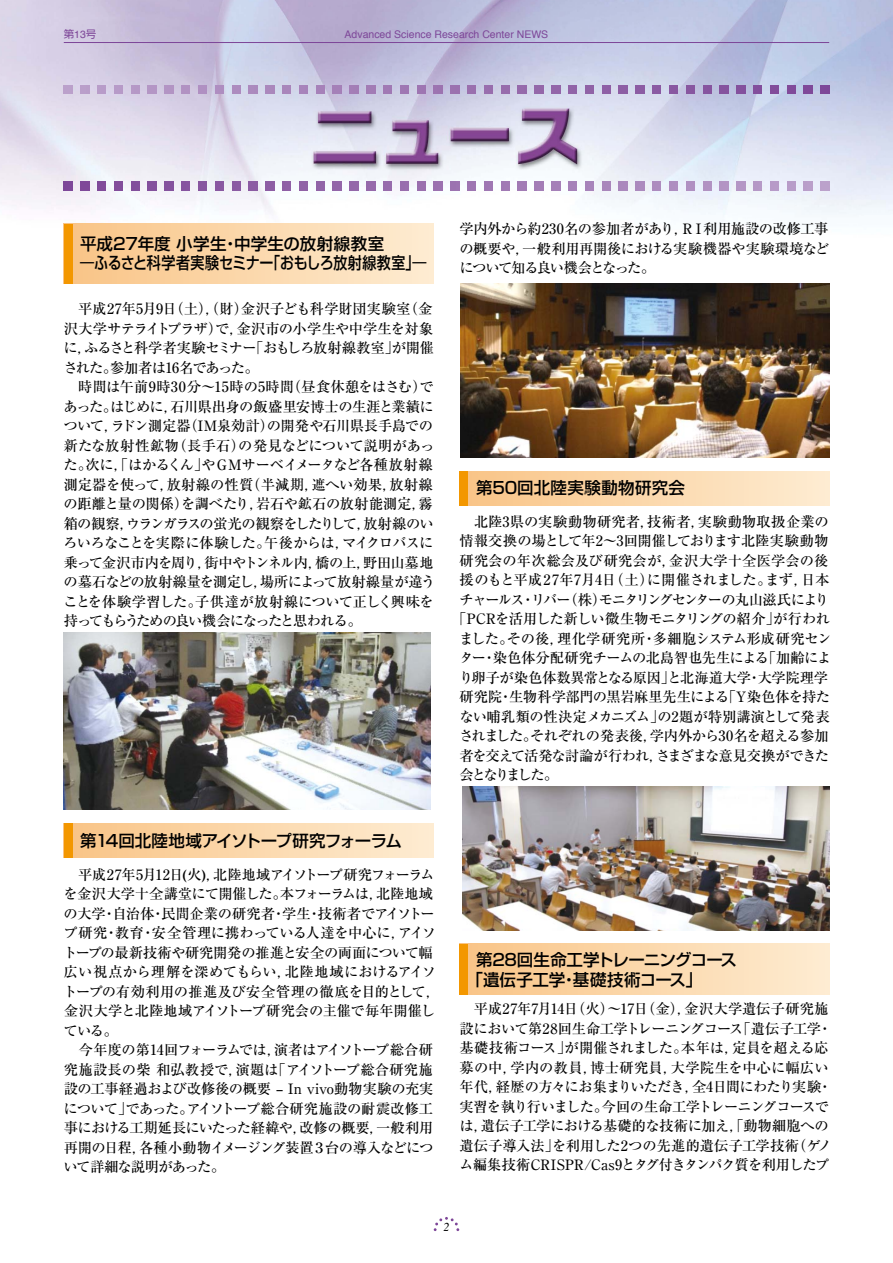
<style>
.page{position:relative;width:893px;height:1263px;background:#fff}
.page>*{position:absolute;margin:0;border:0;box-sizing:border-box;transform-origin:0 0}
.t1{font:500 16.5px/19.5px "Shin Go Pro";letter-spacing:-.005em;color:#000}
.t2{font:500 16.5px "Shin Go Pro";letter-spacing:-.035em;color:#000}
.t3{font:500 16.5px "Shin Go Pro";letter-spacing:.015em;color:#000}
.t4{font:500 14.25px/19.5px "Ryumin Pro";letter-spacing:-.025em;color:#000}
.t5{font:500 14.25px "Ryumin Pro";letter-spacing:.015em;color:#000}
.t6{font:500 14.25px "Ryumin Pro";letter-spacing:-.1em;color:#000}
.t7{font:500 14.25px "Ryumin Pro";letter-spacing:-.005em;color:#000}
.t8{font:500 14.25px "Ryumin Pro";letter-spacing:-.06em;color:#000}
.t9{font:500 14.25px "Ryumin Pro";letter-spacing:.01em;color:#000}
.t10{font:500 14.25px "Ryumin Pro";letter-spacing:-.175em;color:#000}
.t11{font:italic 12px "Times";color:#000}
.t12{font:10.5px "Helvetica";color:#7d4698}
.t13{font:10.5px "Shin Go Pro";color:#7d4698}
.s1{font-family:"Helvetica"}
</style>
<div class="page">
<img style="left:0;top:0;width:893px;height:327px">
<svg style="left:434px;top:1217px;width:25px;height:14px"></svg>
<hr style="left:64px;top:42px;width:765px;height:1px;background:#7d4698">
<div style="left:459px;top:943px;width:370px;height:51px;background:linear-gradient(to right,#f9c386,#feecd2)"></div>
<div style="left:459px;top:943px;width:9px;height:51px;background:#f39700"></div>
<div style="left:64px;top:224px;width:370px;height:60px;background:linear-gradient(to right,#f9c283,#feedd4)"></div>
<div style="left:64px;top:224px;width:8px;height:60px;background:#f39700"></div>
<div style="left:64px;top:823px;width:370px;height:34px;background:linear-gradient(to right,#f9c283,#feedd4)"></div>
<div style="left:64px;top:823px;width:8px;height:34px;background:#f39700"></div>
<div style="left:459px;top:471px;width:370px;height:34px;background:linear-gradient(to right,#f9c386,#feecd2)"></div>
<div style="left:459px;top:471px;width:9px;height:34px;background:#f39700"></div>
<svg style="left:64px;top:85px;width:8px;height:8px"></svg>
<svg style="left:81px;top:85px;width:8px;height:8px"></svg>
<svg style="left:97px;top:85px;width:9px;height:8px"></svg>
<svg style="left:114px;top:85px;width:9px;height:8px"></svg>
<svg style="left:131px;top:85px;width:8px;height:8px"></svg>
<svg style="left:148px;top:85px;width:8px;height:8px"></svg>
<svg style="left:165px;top:85px;width:8px;height:8px"></svg>
<svg style="left:182px;top:85px;width:8px;height:8px"></svg>
<svg style="left:198px;top:85px;width:9px;height:8px"></svg>
<svg style="left:215px;top:85px;width:9px;height:8px"></svg>
<svg style="left:232px;top:85px;width:8px;height:8px"></svg>
<svg style="left:249px;top:85px;width:8px;height:8px"></svg>
<svg style="left:266px;top:85px;width:8px;height:8px"></svg>
<svg style="left:282px;top:85px;width:9px;height:8px"></svg>
<svg style="left:299px;top:85px;width:9px;height:8px"></svg>
<svg style="left:316px;top:85px;width:9px;height:8px"></svg>
<svg style="left:333px;top:85px;width:8px;height:8px"></svg>
<svg style="left:350px;top:85px;width:8px;height:8px"></svg>
<svg style="left:367px;top:85px;width:8px;height:8px"></svg>
<svg style="left:383px;top:85px;width:9px;height:8px"></svg>
<svg style="left:400px;top:85px;width:9px;height:8px"></svg>
<svg style="left:417px;top:85px;width:8px;height:8px"></svg>
<svg style="left:434px;top:85px;width:8px;height:8px"></svg>
<svg style="left:451px;top:85px;width:8px;height:8px"></svg>
<svg style="left:467px;top:85px;width:9px;height:8px"></svg>
<svg style="left:484px;top:85px;width:9px;height:8px"></svg>
<svg style="left:501px;top:85px;width:9px;height:8px"></svg>
<svg style="left:518px;top:85px;width:8px;height:8px"></svg>
<svg style="left:535px;top:85px;width:8px;height:8px"></svg>
<svg style="left:552px;top:85px;width:8px;height:8px"></svg>
<svg style="left:568px;top:85px;width:9px;height:8px"></svg>
<svg style="left:585px;top:85px;width:9px;height:8px"></svg>
<svg style="left:602px;top:85px;width:8px;height:8px"></svg>
<svg style="left:619px;top:85px;width:8px;height:8px"></svg>
<svg style="left:636px;top:85px;width:8px;height:8px"></svg>
<svg style="left:653px;top:85px;width:8px;height:8px"></svg>
<svg style="left:669px;top:85px;width:9px;height:8px"></svg>
<svg style="left:686px;top:85px;width:9px;height:8px"></svg>
<svg style="left:703px;top:85px;width:8px;height:8px"></svg>
<svg style="left:720px;top:85px;width:8px;height:8px"></svg>
<svg style="left:737px;top:85px;width:8px;height:8px"></svg>
<svg style="left:753px;top:85px;width:9px;height:8px"></svg>
<svg style="left:770px;top:85px;width:9px;height:8px"></svg>
<svg style="left:787px;top:85px;width:8px;height:8px"></svg>
<svg style="left:804px;top:85px;width:8px;height:8px"></svg>
<svg style="left:821px;top:85px;width:8px;height:8px"></svg>
<svg style="left:64px;top:182px;width:8px;height:8px"></svg>
<svg style="left:81px;top:182px;width:8px;height:8px"></svg>
<svg style="left:97px;top:182px;width:9px;height:8px"></svg>
<svg style="left:114px;top:182px;width:9px;height:8px"></svg>
<svg style="left:131px;top:182px;width:8px;height:8px"></svg>
<svg style="left:148px;top:182px;width:8px;height:8px"></svg>
<svg style="left:165px;top:182px;width:8px;height:8px"></svg>
<svg style="left:182px;top:182px;width:8px;height:8px"></svg>
<svg style="left:198px;top:182px;width:9px;height:8px"></svg>
<svg style="left:215px;top:182px;width:9px;height:8px"></svg>
<svg style="left:232px;top:182px;width:8px;height:8px"></svg>
<svg style="left:249px;top:182px;width:8px;height:8px"></svg>
<svg style="left:266px;top:182px;width:8px;height:8px"></svg>
<svg style="left:282px;top:182px;width:9px;height:8px"></svg>
<svg style="left:299px;top:182px;width:9px;height:8px"></svg>
<svg style="left:316px;top:182px;width:9px;height:8px"></svg>
<svg style="left:333px;top:182px;width:8px;height:8px"></svg>
<svg style="left:350px;top:182px;width:8px;height:8px"></svg>
<svg style="left:367px;top:182px;width:8px;height:8px"></svg>
<svg style="left:383px;top:182px;width:9px;height:8px"></svg>
<svg style="left:400px;top:182px;width:9px;height:8px"></svg>
<svg style="left:417px;top:182px;width:8px;height:8px"></svg>
<svg style="left:434px;top:182px;width:8px;height:8px"></svg>
<svg style="left:451px;top:182px;width:8px;height:8px"></svg>
<svg style="left:467px;top:182px;width:9px;height:8px"></svg>
<svg style="left:484px;top:182px;width:9px;height:8px"></svg>
<svg style="left:501px;top:182px;width:9px;height:8px"></svg>
<svg style="left:518px;top:182px;width:8px;height:8px"></svg>
<svg style="left:535px;top:182px;width:8px;height:8px"></svg>
<svg style="left:552px;top:182px;width:8px;height:8px"></svg>
<svg style="left:568px;top:182px;width:9px;height:8px"></svg>
<svg style="left:585px;top:182px;width:9px;height:8px"></svg>
<svg style="left:602px;top:182px;width:8px;height:8px"></svg>
<svg style="left:619px;top:182px;width:8px;height:8px"></svg>
<svg style="left:636px;top:182px;width:8px;height:8px"></svg>
<svg style="left:653px;top:182px;width:8px;height:8px"></svg>
<svg style="left:669px;top:182px;width:9px;height:8px"></svg>
<svg style="left:686px;top:182px;width:9px;height:8px"></svg>
<svg style="left:703px;top:182px;width:8px;height:8px"></svg>
<svg style="left:720px;top:182px;width:8px;height:8px"></svg>
<svg style="left:737px;top:182px;width:8px;height:8px"></svg>
<svg style="left:753px;top:182px;width:9px;height:8px"></svg>
<svg style="left:770px;top:182px;width:9px;height:8px"></svg>
<svg style="left:787px;top:182px;width:8px;height:8px"></svg>
<svg style="left:804px;top:182px;width:8px;height:8px"></svg>
<svg style="left:821px;top:182px;width:8px;height:8px"></svg>
<img style="left:64px;top:632px;width:367px;height:178px">
<img style="left:460px;top:284px;width:369px;height:173px">
<img style="left:462px;top:787px;width:367px;height:143px">
<p class="t13" style="left:64px;top:25px;width:34px">第<span class="s1">13</span>号</p>
<p class="t12" style="left:345px;top:26px;width:205px">Advanced Science Research Center NEWS</p>
<p class="t1" style="left:80px;top:232px;width:348px;text-indent:-16px">　平成27年度 小学生・中学生の放射線教室<br>―ふるさと科学者実験セミナー「おもしろ放射線教室」―</p>
<p class="t4" style="left:64px;top:298px;width:373px">　平成27年5月9日（土），（財）金沢子ども科学財団実験室（金沢大学サテライトプラザ）で，金沢市の小学生や中学生を対象に，ふるさと科学者実験セミナー「おもしろ放射線教室」が開催された。参加者は16名であった。<br>　時間は午前9時30分～15時の5時間（昼食休憩をはさむ）であった。はじめに，石川県出身の飯盛里安博士の生涯と業績について，ラドン測定器（IM泉効計）の開発や石川県長手島での新たな放射性鉱物（長手石）の発見などについて説明があった。次に，「はかるくん」やＧＭサーベイメータなど各種放射線測定器を使って，放射線の性質（半減期，遮へい効果，放射線の距離と量の関係）を調べたり，岩石や鉱石の放射能測定，霧箱の観察，ウランガラスの蛍光の観察をしたりして，放射線のいろいろなことを実際に体験した。午後からは，マイクロバスに乗って金沢市内を周り，街中やトンネル内，橋の上，野田山墓地の墓石などの放射線量を測定し，場所によって放射線量が違うことを体験学習した。子供達が放射線について正しく興味を持ってもらうための良い機会になったと思われる。</p>
<p class="t4" style="left:459px;top:218px;width:371px;text-align:justify">学内外から約230名の参加者があり，ＲＩ利用施設の改修工事の概要や，一般利用再開後における実験機器や実験環境などについて知る良い機会となった。</p>
<p class="t3" style="left:460px;top:474px;width:227px">　第50回北陸実験動物研究会</p>
<p class="t5" style="left:460px;top:510px;width:371px">　北陸3県の実験動物研究者，技術者，実験動物取扱企業の</p>
<p class="t7" style="left:459px;top:530px;width:371px">情報交換の場として年2～3回開催しております北陸実験動物</p>
<p class="t9" style="left:459px;top:549px;width:370px">研究会の年次総会及び研究会が，金沢大学十全医学会の後</p>
<p class="t4" style="left:459px;top:569px;width:371px">援のもと平成27年7月4日（土）に開催されました。まず，日本</p>
<p class="t6" style="left:459px;top:588px;width:371px">チャールス・リバー（株）モニタリングセンターの丸山滋氏により</p>
<p class="t4" style="left:452px;top:608px;width:379px">「PCRを活用した新しい微生物モニタリングの紹介」が行われ</p>
<p class="t5" style="left:459px;top:627px;width:373px">ました。その後，理化学研究所・多細胞システム形成研究セン</p>
<p class="t4" style="left:459px;top:647px;width:374px">ター・染色体分配研究チームの北島智也先生による「加齢によ</p>
<p class="t4" style="left:459px;top:666px;width:370px">り卵子が染色体数異常となる原因」と北海道大学・大学院理学</p>
<p class="t4" style="left:459px;top:686px;width:372px">研究院・生物科学部門の黒岩麻里先生による「Y染色体を持た</p>
<p class="t4" style="left:459px;top:705px;width:372px">ない哺乳類の性決定メカニズム」の2題が特別講演として発表</p>
<p class="t4" style="left:459px;top:725px;width:371px">されました。それぞれの発表後，学内外から30名を超える参加</p>
<p class="t8" style="left:459px;top:744px;width:371px">者を交えて活発な討論が行われ，さまざまな意見交換ができた</p>
<p class="t10" style="left:459px;top:763px;width:100px">会となりました。</p>
<p class="t2" style="left:64px;top:827px;width:340px">　第14回北陸地域アイソトープ研究フォーラム</p>
<p class="t4" style="left:63px;top:863px;width:378px">　平成27年5月12日(火)，北陸地域アイソトープ研究フォーラムを金沢大学十全講堂にて開催した。本フォーラムは，北陸地域の大学・自治体・民間企業の研究者・学生・技術者でアイソトープ研究・教育・安全管理に携わっている人達を中心に，アイソトープの最新技術や研究開発の推進と安全の両面について幅広い視点から理解を深めてもらい，北陸地域におけるアイソトープの有効利用の推進及び安全管理の徹底を目的として，金沢大学と北陸地域アイソトープ研究会の主催で毎年開催している。<br>　今年度の第14回フォーラムでは，演者はアイソトープ総合研究施設長の柴 和弘教授で，演題は「アイソトープ総合研究施設の工事経過および改修後の概要 ‒ In vivo動物実験の充実について」であった。アイソトープ総合研究施設の耐震改修工事における工期延長にいたった経緯や，改修の概要，一般利用再開の日程，各種小動物イメージング装置３台の導入などについて詳細な説明があった。</p>
<p class="t1" style="left:467px;top:948px;width:272px;text-indent:-7px">　第28回生命工学トレーニングコース「遺伝子工学・基礎技術コース」</p>
<p class="t4" style="left:460px;top:998px;width:374px">　平成27年7月14日（火）～17日（金），金沢大学遺伝子研究施設において第28回生命工学トレーニングコース「遺伝子工学・基礎技術コース」が開催されました。本年は，定員を超える応募の中，学内の教員，博士研究員，大学院生を中心に幅広い年代，経歴の方々にお集まりいただき，全4日間にわたり実験・実習を執り行いました。今回の生命工学トレーニングコースでは，遺伝子工学における基礎的な技術に加え，「動物細胞への遺伝子導入法」を利用した2つの先進的遺伝子工学技術（ゲノム編集技術CRISPR/Cas9とタグ付きタンパク質を利用したプ</p>
<p class="t11" style="left:443px;top:1217px;width:7px">2</p>
</div>
